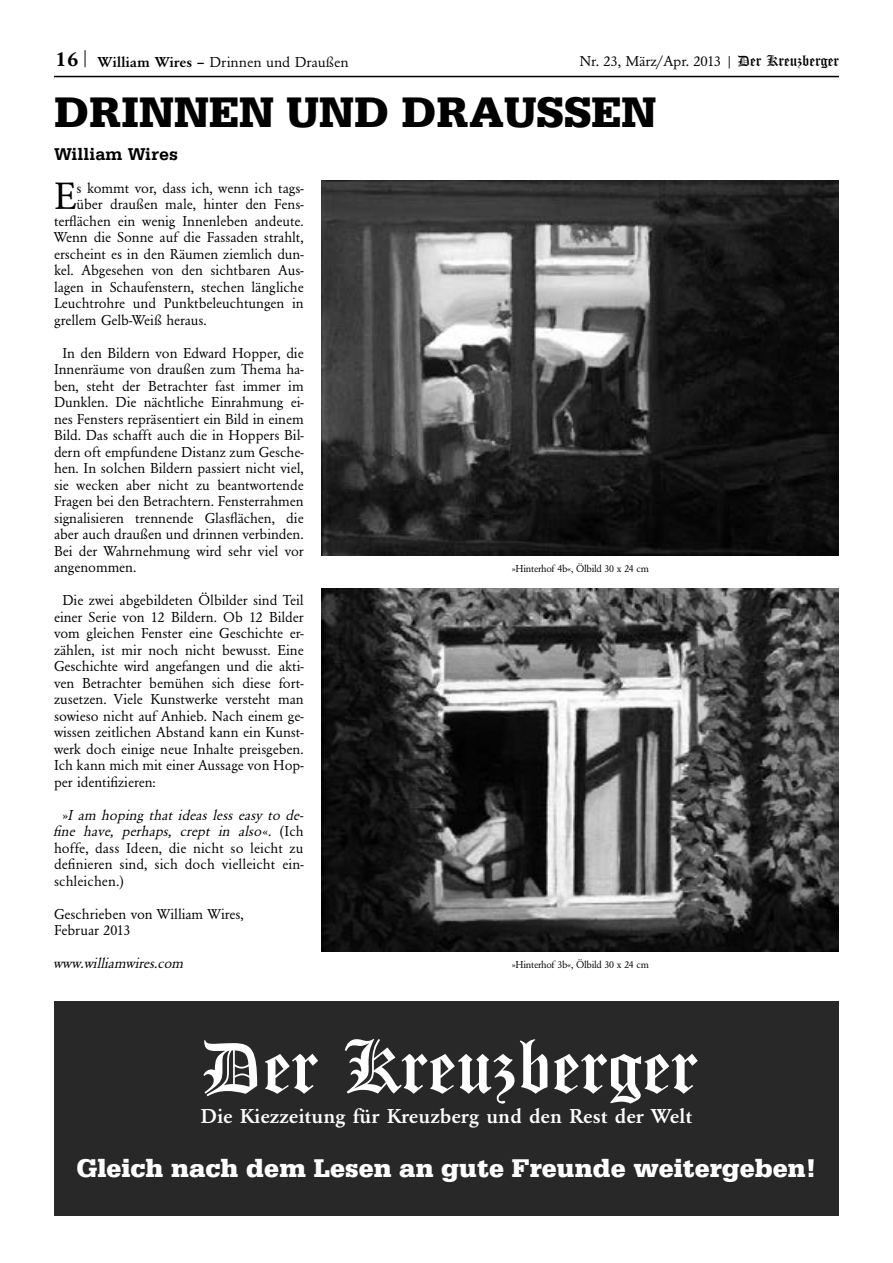
<style>
.page{position:relative;width:893px;height:1263px;background:#fff}
.page>*{position:absolute;margin:0;border:0;box-sizing:border-box;transform-origin:0 0}
.t1{font:66px "Old English Five Opti";color:#fff}
.t2{font:900 45px "Serifa LT";color:#000}
.t3{font:39.75px "URW Garamond T";color:#000}
.t4{font:900 27px "Serifa LT";color:#fff}
.t5{font:600 expanded 21px "URW Garamond T";color:#fff}
.t6{font:700 18px "Serifa LT";color:#000}
.t7{font:15px/16.5px "URW Garamond T";color:#000;text-align:justify}
.t8{font:15px/16.5px "URW Garamond T Regu Obli";letter-spacing:.01em;color:#000;text-align:center}
.t9{font:expanded 15px "URW Garamond T";color:#000}
.t10{font:10.5px "URW Garamond T";letter-spacing:-.02em;color:#000}
.s1{font-weight:700;font-size:21px}
.s2{font-weight:600}
.s3{font-family:"Old English Five Opti";font-stretch:normal;font-size:13.5px}
.s4{font-family:"URW Garamond T"}
</style>
<div class="page">
<hr style="left:54px;top:76px;width:785px;height:1px;background:#000">
<svg style="left:85px;top:50px;width:1px;height:17px"></svg>
<div style="left:54px;top:1001px;width:785px;height:215px;background:#292829"></div>
<img style="left:322px;top:181px;width:517px;height:375px">
<img style="left:322px;top:589px;width:517px;height:363px">
<p class="t9" style="left:55px;top:54px;width:295px"><span class="s1">16</span> <span class="s2">William Wires –</span> Drinnen und Draußen</p>
<p class="t9" style="left:579px;top:53px;width:261px">Nr. 23, März/Apr. 2013 | <span class="s3">Der Kreuzberger</span></p>
<h2 class="t2" style="left:54px;top:85px;width:604px">Drinnen und DrauSSen</h2>
<p class="t6" style="left:54px;top:143px;width:126px">William Wires</p>
<h3 class="t3" style="left:54px;top:174px;width:24px">E</h3>
<p class="t7" style="left:77px;top:179px;width:229px">s kommt vor, dass ich, wenn ich tags-</p>
<p class="t7" style="left:77px;top:196px;width:229px">über draußen male, hinter den Fens-</p>
<p class="t7" style="left:54px;top:212px;width:251px">terflächen ein wenig Innenleben andeute.</p>
<p class="t7" style="left:54px;top:229px;width:251px">Wenn die Sonne auf die Fassaden strahlt,</p>
<p class="t7" style="left:54px;top:245px;width:251px">erscheint es in den Räumen ziemlich dun-</p>
<p class="t7" style="left:54px;top:262px;width:251px">kel. Abgesehen von den sichtbaren Aus-</p>
<p class="t7" style="left:54px;top:278px;width:251px">lagen in Schaufenstern, stechen längliche</p>
<p class="t7" style="left:54px;top:295px;width:251px">Leuchtrohre und Punktbeleuchtungen in</p>
<p class="t7" style="left:54px;top:311px;width:154px">grellem Gelb-Weiß heraus.</p>
<p class="t7" style="left:54px;top:344px;width:251px;text-indent:9px">In den Bildern von Edward Hopper, die Innenräume von draußen zum Thema ha&shy;ben, steht der Betrachter fast immer im Dunklen. Die nächtliche Einrahmung ei&shy;nes Fensters repräsentiert ein Bild in einem Bild. Das schafft auch die in Hoppers Bil&shy;dern oft empfundene Distanz zum Gesche&shy;hen. In solchen Bildern passiert nicht viel, sie wecken aber nicht zu beantwortende Fragen bei den Betrachtern. Fensterrahmen signalisieren trennende Glasflächen, die aber auch draußen und drinnen verbinden.<br>Bei der Wahrnehmung wird sehr viel vor angenommen.</p>
<p class="t7" style="left:54px;top:592px;width:251px;text-indent:9px">Die zwei abgebildeten Ölbilder sind Teil einer Serie von 12 Bildern. Ob 12 Bilder vom gleichen Fenster eine Geschichte er&shy;zählen, ist mir noch nicht bewusst. Eine Geschichte wird angefangen und die akti&shy;ven Betrachter bemühen sich diese fort&shy;zusetzen. Viele Kunstwerke versteht man sowieso nicht auf Anhieb. Nach einem ge&shy;wissen zeitlichen Abstand kann ein Kunst&shy;werk doch einige neue Inhalte preisgeben.<br>Ich kann mich mit einer Aussage von Hop&shy;per identifizieren:</p>
<p class="t8" style="left:54px;top:806px;width:252px"><span class="s4">»</span>I am hoping that ideas less easy to de&shy;fine have, perhaps, crept in also<span class="s4">«. (Ich</span></p>
<p class="t7" style="left:54px;top:839px;width:251px">hoffe, dass Ideen, die nicht so leicht zu definieren sind, sich doch vielleicht ein&shy;schleichen.)</p>
<p class="t7" style="left:54px;top:905px;width:191px">Geschrieben von William Wires,<br>Februar 2013</p>
<p class="t8" style="left:54px;top:955px;width:132px">www.williamwires.com</p>
<p class="t10" style="left:512px;top:563px;width:139px">»Hinterhof 4b«, Ölbild 30 x 24 cm</p>
<p class="t10" style="left:512px;top:959px;width:139px">»Hinterhof 3b«, Ölbild 30 x 24 cm</p>
<h1 class="t1" style="left:201px;top:1017px;width:497px">Der Kreuzberger</h1>
<h3 class="t5" style="left:201px;top:1104px;width:493px">Die Kiezzeitung für Kreuzberg und den Rest der Welt</h3>
<h3 class="t4" style="left:77px;top:1152px;width:741px">Gleich nach dem Lesen an gute Freunde weitergeben!</h3>
</div>
